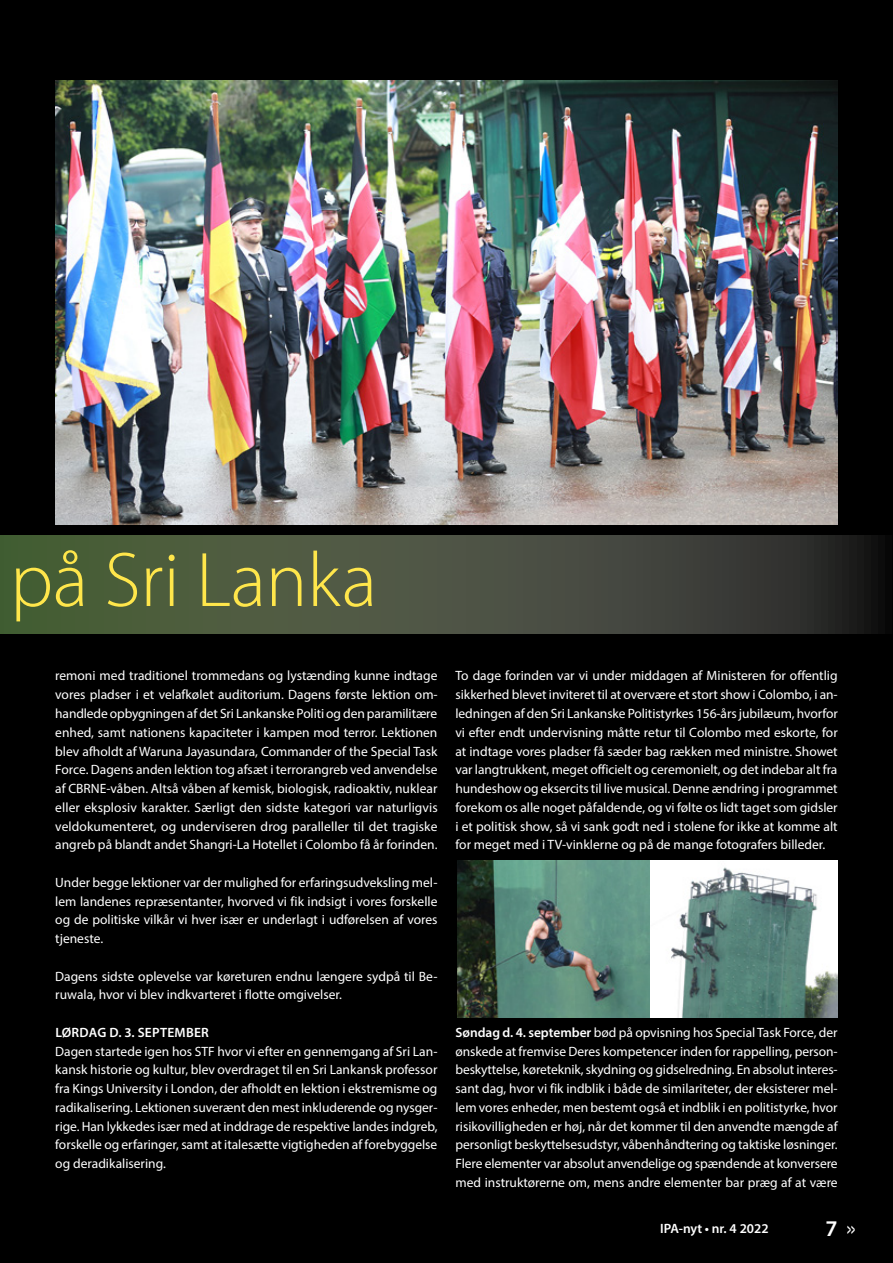
<style>
.page{position:relative;width:893px;height:1263px;background:#000}
.page>*{position:absolute;margin:0;border:0;box-sizing:border-box;transform-origin:0 0}
.Overskrift{font:300 78px "Myriad Pro";letter-spacing:-.005em;color:#ffe64b}
.t1{font:600 22.5px "Myriad Pro";color:#fff}
.Overskrift-2{font:900 15.75px "Myriad Pro";color:#fff;scale:.43 1}
.Brødtxt{font:13.5px/18.8px "Myriad Pro";color:#fff;text-align:justify}
.Brød-Rubrik{font:600 13.5px "Myriad Pro";letter-spacing:.005em;color:#fff}
.s1{font-weight:600}
</style>
<div class="page">
<svg style="left:0;top:535px;width:885px;height:98px;background:#444c3a"></svg>
<img style="left:55px;top:81px;width:783px;height:443px">
<img style="left:650px;top:860px;width:188px;height:157px">
<img style="left:457px;top:860px;width:193px;height:157px">
<p class="Overskrift" style="left:10px;top:533px;width:368px">på Sri Lanka</p>
<p class="Brødtxt" style="left:55px;top:666px;width:384px">remoni med traditionel trommedans og lystænding kunne indtage vores pladser i et velafkølet auditorium. Dagens første lektion om&shy;handlede opbygningen af det Sri Lankanske Politi og den paramilitære enhed, samt nationens kapaciteter i kampen mod terror. Lektionen blev afholdt af Waruna Jayasundara, Commander of the Special Task Force. Dagens anden lektion tog afsæt i terrorangreb ved anvendelse af CBRNE-våben. Altså våben af kemisk, biologisk, radioaktiv, nuklear eller eksplosiv karakter. Særligt den sidste kategori var naturligvis veldokumenteret, og underviseren drog paralleller til det tragiske angreb på blandt andet Shangri-La Hotellet i Colombo få år forinden.</p>
<p class="Brødtxt" style="left:55px;top:873px;width:384px">Under begge lektioner var der mulighed for erfaringsudveksling mel&shy;lem landenes repræsentanter, hvorved vi fik indsigt i vores forskelle og de politiske vilkår vi hver især er underlagt i udførelsen af vores tjeneste.</p>
<p class="Brødtxt" style="left:55px;top:966px;width:384px">Dagens sidste oplevelse var køreturen endnu længere sydpå til Be&shy;ruwala, hvor vi blev indkvarteret i flotte omgivelser.</p>
<p class="Brød-Rubrik" style="left:55px;top:1024px;width:155px">LØRDAG D. 3. SEPTEMBER</p>
<p class="Brødtxt" style="left:55px;top:1041px;width:384px">Dagen startede igen hos STF hvor vi efter en gennemgang af Sri Lan&shy;kansk historie og kultur, blev overdraget til en Sri Lankansk professor fra Kings University i London, der afholdt en lektion i ekstremisme og radikalisering. Lektionen suverænt den mest inkluderende og nysger&shy;rige. Han lykkedes især med at inddrage de respektive landes indgreb, forskelle og erfaringer, samt at italesætte vigtigheden af forebyggelse og deradikalisering.</p>
<p class="Brødtxt" style="left:455px;top:666px;width:384px">To dage forinden var vi under middagen af Ministeren for offentlig sikkerhed blevet inviteret til at overvære et stort show i Colombo, i an&shy;ledningen af den Sri Lankanske Politistyrkes 156-års jubilæum, hvorfor vi efter endt undervisning måtte retur til Colombo med eskorte, for at indtage vores pladser få sæder bag rækken med ministre. Showet var langtrukkent, meget officielt og ceremonielt, og det indebar alt fra hundeshow og eksercits til live musical. Denne ændring i programmet forekom os alle noget påfaldende, og vi følte os lidt taget som gidsler i et politisk show, så vi sank godt ned i stolene for ikke at komme alt for meget med i TV-vinklerne og på de mange fotografers billeder.</p>
<p class="Brødtxt" style="left:455px;top:1023px;width:384px"><span class="s1">Søndag d. 4. september</span> bød på opvisning hos Special Task Force, der ønskede at fremvise Deres kompetencer inden for rappelling, person&shy;beskyttelse, køreteknik, skydning og gidselredning. En absolut interes&shy;sant dag, hvor vi fik indblik i både de similariteter, der eksisterer mel&shy;lem vores enheder, men bestemt også et indblik i en politistyrke, hvor risikovilligheden er høj, når det kommer til den anvendte mængde af personligt beskyttelsesudstyr, våbenhåndtering og taktiske løsninger.<br>Flere elementer var absolut anvendelige og spændende at konversere med instruktørerne om, mens andre elementer bar præg af at være</p>
<p class="Brød-Rubrik" style="left:660px;top:1220px;width:110px">IPA-nyt • nr. 4 2022</p>
<p class="t1" style="left:826px;top:1214px;width:14px">7</p>
<p class="Overskrift-2" style="left:847px;top:1218px;width:20px">&gt;&gt;</p>
</div>
